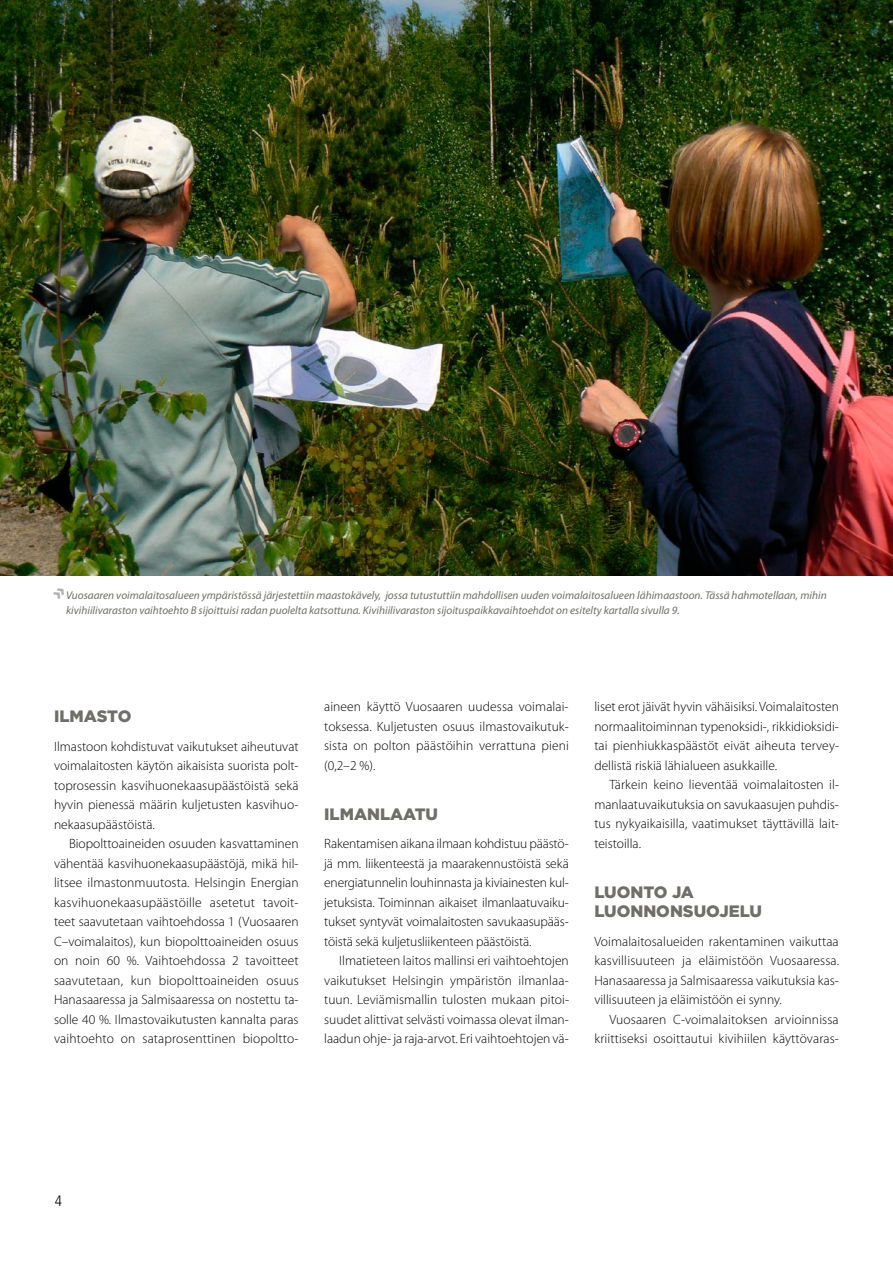
<style>
.page{position:relative;width:893px;height:1263px;background:#fff}
.page>*{position:absolute;margin:0;border:0;box-sizing:border-box;transform-origin:0 0}
.t1{font:900 16.5px "Gotham";color:#6f6e68}
.t2{font:300 condensed 15px "Frutiger";color:#000}
.t3{font:300 13.5px/19.5px "Myriad Pro";letter-spacing:.005em;color:#000;text-align:justify}
.t4{font:italic 11.25px/14.2px "Myriad Pro";color:#6f6e68}
</style>
<div class="page">
<img style="left:0;top:0;width:893px;height:575px">
<p class="t4" style="left:66px;top:588px;width:762px">Vuosaaren voimalaitosalueen ympäristössä järjestettiin maastokävely, jossa tutustuttiin mahdollisen uuden voimalaitosalueen lähimaastoon. Tässä hahmotellaan, mihin kivihiilivaraston vaihtoehto B sijoittuisi radan puolelta katsottuna. Kivihiilivaraston sijoituspaikkavaihtoehdot on esitelty kartalla sivulla 9.</p>
<p class="t1" style="left:54px;top:705px;width:19px">ILMASTO</p>
<p class="t3" style="left:54px;top:736px;width:246px">Ilmastoon kohdistuvat vaikutukset aiheutuvat voimalaitosten käytön aikaisista suorista polt&shy;toprosessin kasvihuonekaasupäästöistä sekä hyvin pienessä määrin kuljetusten kasvihuo&shy;nekaasupäästöistä.</p>
<p class="t3" style="left:54px;top:834px;width:246px;text-indent:15px">Biopolttoaineiden osuuden kasvattaminen vähentää kasvihuonekaasupäästöjä, mikä hil&shy;litsee ilmastonmuutosta. Helsingin Energian kasvihuonekaasupäästöille asetetut tavoit&shy;teet saavutetaan vaihtoehdossa 1 (Vuosaaren C–voimalaitos), kun biopolttoaineiden osuus on noin 60 %. Vaihtoehdossa 2 tavoitteet saavutetaan, kun biopolttoaineiden osuus Hanasaaressa ja Salmisaaressa on nostettu ta&shy;solle 40 %. Ilmastovaikutusten kannalta paras vaihtoehto on sataprosenttinen biopoltto-</p>
<p class="t3" style="left:324px;top:697px;width:246px">aineen käyttö Vuosaaren uudessa voimalai&shy;toksessa. Kuljetusten osuus ilmastovaikutuk&shy;sista on polton päästöihin verrattuna pieni (0,2–2 %).</p>
<p class="t1" style="left:324px;top:802px;width:19px">ILMANLAATU</p>
<p class="t3" style="left:324px;top:834px;width:246px">Rakentamisen aikana ilmaan kohdistuu päästö&shy;jä mm. liikenteestä ja maarakennustöistä sekä energiatunnelin louhinnasta ja kiviainesten kul&shy;jetuksista. Toiminnan aikaiset ilmanlaatuvaiku&shy;tukset syntyvät voimalaitosten savukaasupääs&shy;töistä sekä kuljetusliikenteen päästöistä.</p>
<p class="t3" style="left:324px;top:951px;width:246px;text-indent:15px">Ilmatieteen laitos mallinsi eri vaihtoehtojen vaikutukset Helsingin ympäristön ilmanlaa&shy;tuun. Leviämismallin tulosten mukaan pitoi&shy;suudet alittivat selvästi voimassa olevat ilman&shy;laadun ohje- ja raja-arvot. Eri vaihtoehtojen vä-</p>
<p class="t3" style="left:594px;top:697px;width:246px">liset erot jäivät hyvin vähäisiksi. Voimalaitosten normaalitoiminnan typenoksidi-, rikkidioksidi&shy;tai pienhiukkaspäästöt eivät aiheuta tervey&shy;dellistä riskiä lähialueen asukkaille.</p>
<p class="t3" style="left:594px;top:775px;width:246px;text-indent:15px">Tärkein keino lieventää voimalaitosten il&shy;manlaatuvaikutuksia on savukaasujen puhdis&shy;tus nykyaikaisilla, vaatimukset täyttävillä lait&shy;teistoilla.</p>
<p class="t1" style="left:594px;top:880px;width:24px">LUONTO</p>
<p class="t1" style="left:672px;top:880px;width:23px">JA</p>
<p class="t1" style="left:594px;top:900px;width:14px">LUONNONSUO</p>
<p class="t1" style="left:719px;top:900px;width:21px">JELU</p>
<p class="t3" style="left:594px;top:931px;width:246px">Voimalaitosalueiden rakentaminen vaikuttaa kasvillisuuteen ja eläimistöön Vuosaaressa.<br>Hanasaaressa ja Salmisaaressa vaikutuksia kas&shy;villisuuteen ja eläimistöön ei synny.</p>
<p class="t3" style="left:594px;top:1009px;width:246px;text-align:right">Vuosaaren C-voimalaitoksen arvioinnissa kriittiseksi osoittautui kivihiilen käyttövaras-</p>
<p class="t2" style="left:55px;top:1193px;width:9px">4</p>
</div>
